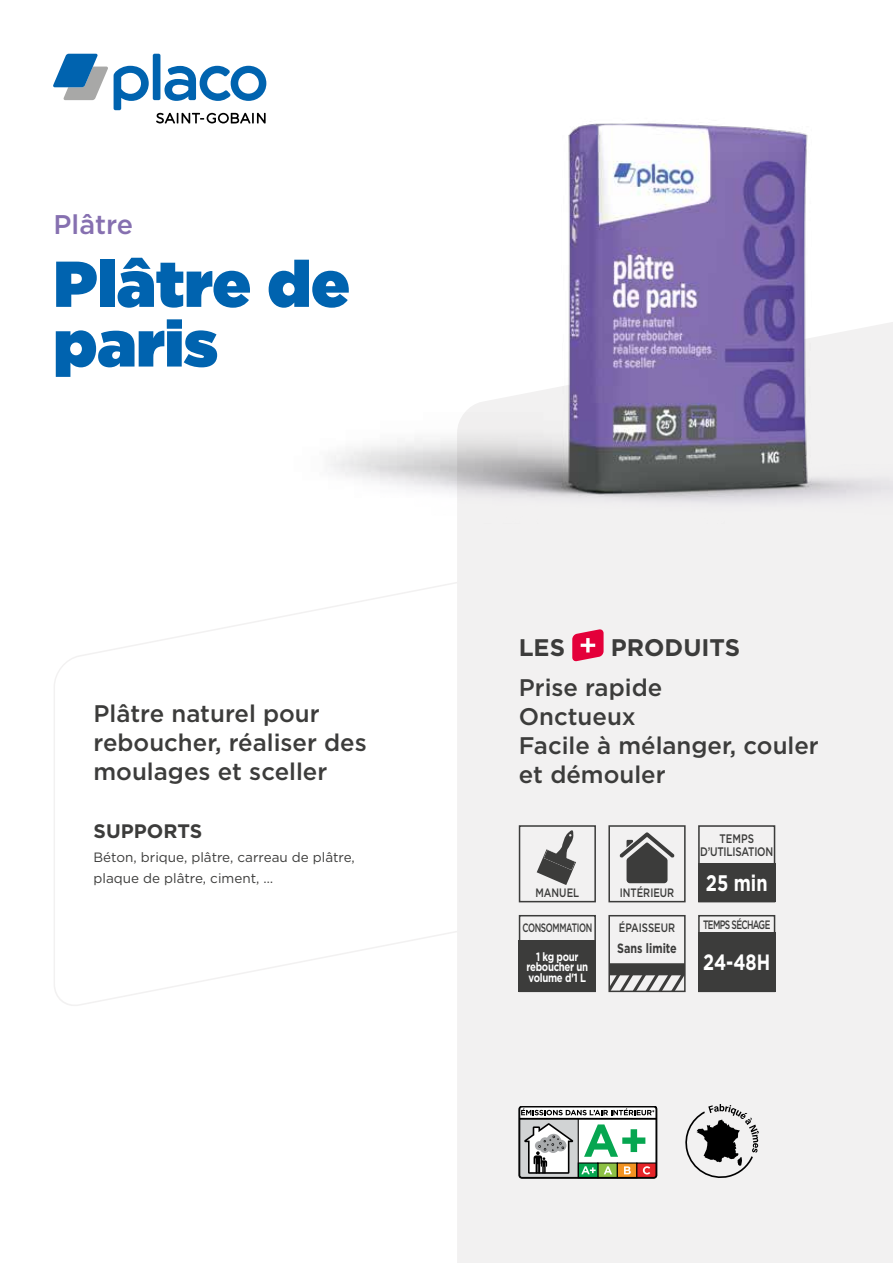
<style>
.page{position:relative;width:893px;height:1263px;background:#fff}
.page>*{position:absolute;margin:0;border:0;box-sizing:border-box;transform-origin:0 0}
.t1{font:900 64.65px/59.7px "Gotham";color:#0063af}
.t2{font:500 27px "Gotham";color:#8670b0}
.t3{font:500 24px/28.8px "Gotham";color:#3c3c3b}
.t4{font:700 24px "Gotham";color:#3c3c3b}
.t5{font:700 22.5px "Gotham";color:#fff;scale:.8 1}
.t6{font:700 22.05px "Gotham";color:#fff;scale:.8 1}
.t7{font:700 19.5px "Gotham";color:#3c3c3b}
.t8{font:13.5px/20.4px "Gotham";color:#3c3c3b}
.t9{font:700 13.5px "Gotham";color:#3c3c3b;scale:.8 1}
.t10{font:500 12.3px/13.5px "Gotham";letter-spacing:-.02em;color:#3c3c3b;text-align:center;scale:.8 1}
.t11{font:500 12.15px "Gotham";color:#3c3c3b;scale:.8 1}
.t12{font:500 12.15px "Gotham";letter-spacing:-.04em;color:#3c3c3b;scale:.68 1}
.t13{font:500 12.15px "Gotham";letter-spacing:-.075em;color:#3c3c3b;scale:.7 1}
.t14{font:500 12.15px "Gotham";letter-spacing:-.04em;color:#3c3c3b;scale:.8 1}
.t15{font:700 12px/10.5px "Gotham";letter-spacing:-.03em;color:#fff;text-align:center;scale:.8 1}
</style>
<div class="page">
<svg style="left:156px;top:113px;width:42px;height:10px"></svg>
<svg style="left:53px;top:54px;width:55px;height:46px"></svg>
<div style="left:153px;top:54px;width:7px;height:46px;background:#0063af;border-radius:2px"></div>
<svg style="left:114px;top:66px;width:35px;height:44px"></svg>
<svg style="left:164px;top:66px;width:102px;height:35px"></svg>
<div style="left:457px;top:562px;width:436px;height:701px;background:#f2f1f1"></div>
<svg style="left:54px;top:566px;width:480px;height:445px"></svg>
<svg style="left:572px;top:629px;width:32px;height:33px"></svg>
<svg style="left:682px;top:1104px;width:77px;height:78px"></svg>
<svg style="left:519px;top:1106px;width:138px;height:72px"></svg>
<svg style="left:537px;top:830px;width:39px;height:55px"></svg>
<div style="left:519px;top:825px;width:77px;height:77px;border:2px solid #3c3c3b"></div>
<svg style="left:619px;top:832px;width:56px;height:51px"></svg>
<div style="left:608px;top:825px;width:78px;height:77px;border:2px solid #3c3c3b"></div>
<div style="left:519px;top:915px;width:77px;height:77px;border:2px solid #3c3c3b"></div>
<div style="left:519px;top:941px;width:77px;height:51px;background:#3c3c3b"></div>
<img style="left:198px;top:112px;width:695px;height:450px">
<div style="left:609px;top:963px;width:76px;height:12px;background:#3c3c3b"></div>
<svg style="left:611px;top:975px;width:72px;height:14px"></svg>
<div style="left:608px;top:915px;width:78px;height:77px;border:2px solid #3c3c3b"></div>
<div style="left:698px;top:915px;width:77px;height:77px;border:2px solid #3c3c3b"></div>
<div style="left:698px;top:932px;width:77px;height:60px;background:#3c3c3b"></div>
<div style="left:698px;top:825px;width:77px;height:77px;border:2px solid #3c3c3b"></div>
<div style="left:698px;top:863px;width:77px;height:39px;background:#3c3c3b"></div>
<p class="t2" style="left:54px;top:207px;width:81px">Plâtre</p>
<h1 class="t1" style="left:54px;top:253px;width:298px">Plâtre de paris</h1>
<p class="t3" style="left:94px;top:699px;width:275px">Plâtre naturel pour reboucher, réaliser des moulages et sceller</p>
<p class="t7" style="left:94px;top:818px;width:110px">SUPPORTS</p>
<p class="t8" style="left:94px;top:847px;width:263px">Béton, brique, plâtre, carreau de plâtre, plaque de plâtre, ciment, …</p>
<p class="t4" style="left:519px;top:632px;width:48px">LES</p>
<p class="t4" style="left:611px;top:632px;width:131px">PRODUITS</p>
<p class="t3" style="left:519px;top:673px;width:302px">Prise rapide<br>Onctueux<br>Facile à mélanger, couler et démouler</p>
<p class="t14" style="left:535px;top:885px;width:56px">MANUEL</p>
<p class="t11" style="left:620px;top:885px;width:70px">INTÉRIEUR</p>
<p class="t12" style="left:522px;top:920px;width:104px">CONSOMMATION</p>
<p class="t15" style="left:527px;top:951px;width:79px">1 kg pour reboucher un volume d'1 L</p>
<p class="t11" style="left:619px;top:920px;width:72px">ÉPAISSEUR</p>
<p class="t9" style="left:617px;top:939px;width:76px">Sans limite</p>
<p class="t10" style="left:700px;top:831px;width:93px">TEMPS<br>D’UTILISATION</p>
<p class="t5" style="left:706px;top:868px;width:79px">25 min</p>
<p class="t13" style="left:703px;top:916px;width:98px">TEMPS SÉCHAGE</p>
<p class="t6" style="left:703px;top:947px;width:85px">24-48H</p>
</div>
